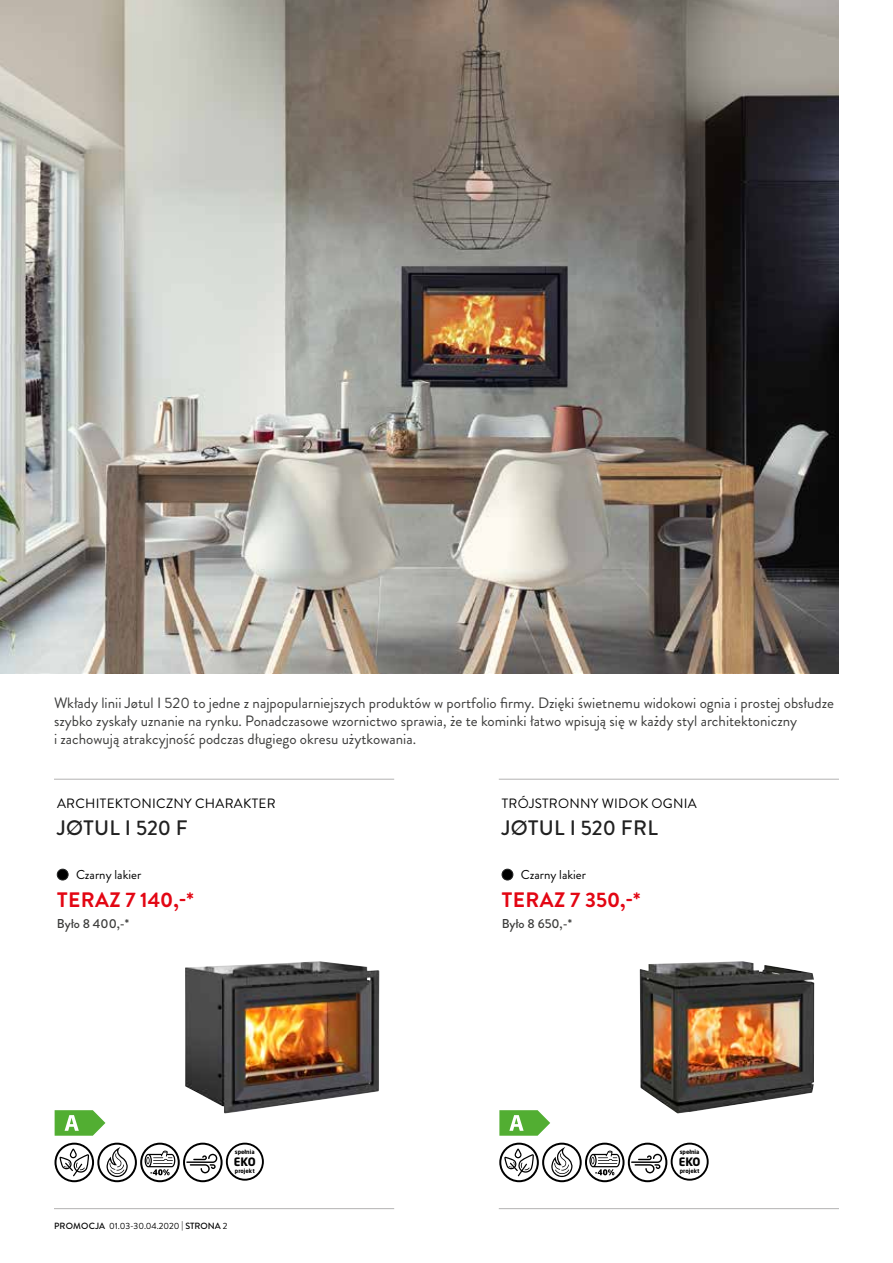
<style>
.page{position:relative;width:893px;height:1263px;background:#fff}
.page>*{position:absolute;margin:0;border:0;box-sizing:border-box;transform-origin:0 0}
.t1{font:700 20.85px "Brandon Grotesque";letter-spacing:.02em;color:#e30613}
.t2{font:500 20.85px "Brandon Grotesque";letter-spacing:.02em;color:#212121}
.t3{font:15px/18px "Brandon Grotesque";color:#3c3c3b}
.t4{font:13.5px "Brandon Grotesque";letter-spacing:.02em;color:#000}
.t5{font:12.9px "Brandon Grotesque";color:#000}
.t6{font:500 12.9px "Brandon Grotesque";color:#3c3c3b}
.t7{font:700 11.4px "Neo Sans W1 G";letter-spacing:-.025em;color:#000}
.t8{font:9px "Brandon Grotesque";color:#000}
.t9{font:700 5.7px "Neo Sans W1 G";color:#000}
.s1{font-weight:500}
</style>
<div class="page">
<img style="left:0;top:0;width:839px;height:673px">
<hr style="left:54px;top:779px;width:340px;height:1px;background:#b3b2b2">
<hr style="left:499px;top:779px;width:340px;height:1px;background:#b3b2b2">
<img style="left:185px;top:961px;width:194px;height:152px">
<img style="left:640px;top:961px;width:174px;height:152px">
<hr style="left:54px;top:1208px;width:340px;height:1px;background:#b3b2b2">
<hr style="left:499px;top:1208px;width:340px;height:1px;background:#b3b2b2">
<div style="left:57px;top:869px;width:11px;height:11px;background:#000;border-radius:50%"></div>
<div style="left:57px;top:869px;width:11px;height:11px;border:1px solid #212222;border-radius:50%"></div>
<div style="left:502px;top:869px;width:11px;height:11px;background:#000;border-radius:50%"></div>
<div style="left:502px;top:869px;width:11px;height:11px;border:1px solid #212222;border-radius:50%"></div>
<svg style="left:55px;top:1110px;width:50px;height:26px"></svg>
<svg style="left:499px;top:1110px;width:51px;height:26px"></svg>
<svg style="left:55px;top:1143px;width:209px;height:39px"></svg>
<svg style="left:499px;top:1143px;width:210px;height:39px"></svg>
<p class="t3" style="left:54px;top:694px;width:781px">Wkłady linii Jøtul I 520 to jedne z najpopularniejszych produktów w portfolio firmy. Dzięki świetnemu widokowi ognia i prostej obsłudze szybko zyskały uznanie na rynku. Ponadczasowe wzornictwo sprawia, że te kominki łatwo wpisują się w każdy styl architektoniczny<br>i zachowują atrakcyjność podczas długiego okresu użytkowania.</p>
<p class="t4" style="left:57px;top:794px;width:220px">ARCHITEKTONICZNY CHARAKTER</p>
<p class="t4" style="left:502px;top:794px;width:197px">TRÓJSTRONNY WIDOK OGNIA</p>
<h1 class="t2" style="left:57px;top:814px;width:132px">JØTUL I 520 F</h1>
<h1 class="t2" style="left:502px;top:814px;width:157px">JØTUL I 520 FRL</h1>
<p class="t5" style="left:76px;top:866px;width:67px">Czarny lakier</p>
<p class="t5" style="left:521px;top:866px;width:67px">Czarny lakier</p>
<h1 class="t1" style="left:57px;top:885px;width:138px">TERAZ 7 140,-*</h1>
<h1 class="t1" style="left:502px;top:885px;width:140px">TERAZ 7 350,-*</h1>
<p class="t6" style="left:57px;top:914px;width:74px">Było 8 400,-*</p>
<p class="t6" style="left:502px;top:914px;width:72px">Było 8 650,-*</p>
<p class="t9" style="left:235px;top:1148px;width:21px">spełnia</p>
<p class="t9" style="left:235px;top:1167px;width:21px">projekt</p>
<p class="t7" style="left:234px;top:1154px;width:23px">EKO</p>
<p class="t8" style="left:54px;top:1219px;width:175px"><span class="s1">PROMOCJA</span> 01.03-30.04.2020 | <span class="s1">STRONA</span> 2</p>
<p class="t9" style="left:680px;top:1148px;width:21px">spełnia</p>
<p class="t9" style="left:680px;top:1167px;width:21px">projekt</p>
<p class="t7" style="left:679px;top:1154px;width:23px">EKO</p>
</div>
